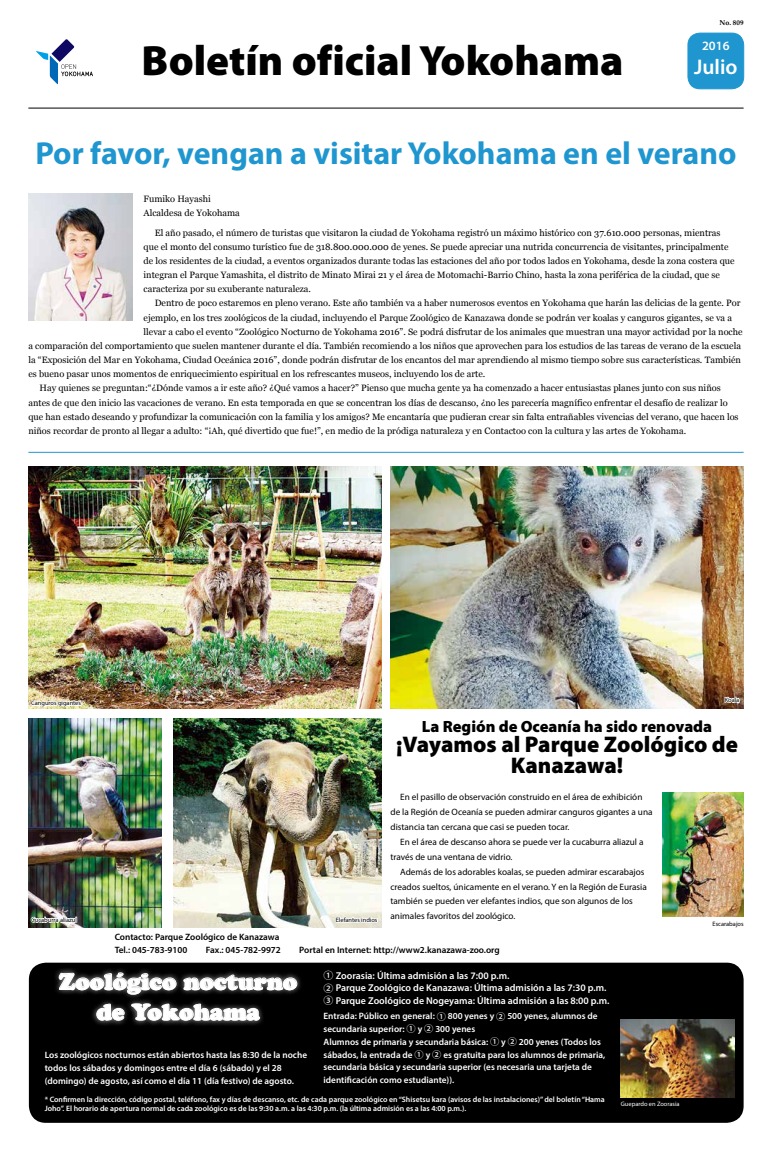
<style>
.page{position:relative;width:772px;height:1151px;background:#fff}
.page>*{position:absolute;margin:0;border:0;box-sizing:border-box;transform-origin:0 0}
.t1{font:900 42.5px "Myriad Pro";color:#000}
.t2{font:700 31.9px "Myriad Pro";color:#1f96cf}
.t3{font:900 22.7px/21.2px "Myriad Pro";color:#000;text-align:center}
.t4{font:22.7px/30.5px "Cooper Black Std";color:#fff;text-align:center}
.t5{font:600 21.3px "Myriad Pro";color:#fff}
.t6{font:900 16.3px "Myriad Pro";color:#000}
.t7{font:600 12.8px "Myriad Pro";color:#fff}
.t8{font:600 9.9px/12.8px "Myriad Pro";color:#fff}
.t9{font:9.2px/14.2px "Georgia";color:#000}
.t10{font:600 9.2px/12.8px "Myriad Pro";color:#fff}
.t11{font:9.2px/14.9px "Myriad Pro";color:#000}
.t12{font:600 9.2px/12.8px "Myriad Pro";color:#000}
.t13{font:600 7.8px/9.2px "Myriad Pro";color:#fff}
.t14{font:700 7.1px "Palatino";color:#000}
.t15{font:6.4px "Myriad Pro";color:#000}
.t16{font:6.4px "Myriad Pro";color:#fff}
.s1{font-family:"Koz Go Pro";font-weight:500}
</style>
<div class="page">
<img style="left:28px;top:194px;width:104px;height:127px">
<hr style="left:28px;top:108px;width:715px;height:1px;background:#000">
<svg style="left:36px;top:39px;width:57px;height:45px"></svg>
<div style="left:687px;top:33px;width:56px;height:56px;background:#1f96cf;border-radius:12px"></div>
<div style="left:687px;top:33px;width:56px;height:56px;border:1px solid #1f96cf;border-radius:12px"></div>
<hr style="left:28px;top:452px;width:715px;height:1px;background:#1f96cf">
<div style="left:29px;top:963px;width:714px;height:160px;background:#000;border-radius:17px"></div>
<img style="left:28px;top:466px;width:353px;height:243px">
<img style="left:390px;top:466px;width:352px;height:243px">
<img style="left:29px;top:718px;width:132px;height:209px">
<img style="left:174px;top:718px;width:207px;height:209px">
<img style="left:662px;top:792px;width:80px;height:124px">
<svg style="left:30px;top:699px;width:52px;height:10px"></svg>
<svg style="left:723px;top:696px;width:17px;height:8px"></svg>
<svg style="left:30px;top:916px;width:47px;height:12px"></svg>
<svg style="left:334px;top:909px;width:44px;height:19px"></svg>
<div style="left:53px;top:967px;width:250px;height:59px;background:#fff;opacity:.75"></div>
<svg style="left:59px;top:972px;width:117px;height:22px"></svg>
<svg style="left:183px;top:974px;width:114px;height:16px"></svg>
<svg style="left:96px;top:1003px;width:29px;height:18px"></svg>
<svg style="left:131px;top:1003px;width:129px;height:18px"></svg>
<img style="left:620px;top:1020px;width:113px;height:77px">
<p class="t14" style="left:719px;top:17px;width:26px">No. 809</p>
<h1 class="t1" style="left:141px;top:33px;width:483px">Boletín oficial Yokohama</h1>
<h3 class="t7" style="left:701px;top:38px;width:29px">2016</h3>
<h3 class="t5" style="left:693px;top:54px;width:45px">Julio</h3>
<h2 class="t2" style="left:35px;top:132px;width:702px">Por favor, vengan a visitar Yokohama en el verano</h2>
<p class="t9" style="left:143px;top:191px;width:98px">Fumiko Hayashi<br>Alcaldesa de Yokohama</p>
<p class="t9" style="left:143px;top:225px;width:592px;text-indent:11px">El año pasado, el número de turistas que visitaron la ciudad de Yokohama registró un máximo histórico con 37.610.000 personas, mientras que el monto del consumo turístico fue de 318.800.000.000 de yenes. Se puede apreciar una nutrida concurrencia de visitantes, principalmente de los residentes de la ciudad, a eventos organizados durante todas las estaciones del año por todos lados en Yokohama, desde la zona costera que integran el Parque Yamashita, el distrito de Minato Mirai 21 y el área de Motomachi-Barrio Chino, hasta la zona periférica de la ciudad, que se caracteriza por su exuberante naturaleza.</p>
<p class="t9" style="left:155px;top:296px;width:587px">Dentro de poco estaremos en pleno verano. Este año también va a haber numerosos eventos en Yokohama que harán las delicias de la gente. Por</p>
<p class="t9" style="left:143px;top:310px;width:589px">ejemplo, en los tres zoológicos de la ciudad, incluyendo el Parque Zoológico de Kanazawa donde se podrán ver koalas y canguros gigantes, se va a</p>
<p class="t9" style="left:143px;top:324px;width:600px">llevar a cabo el evento “Zoológico Nocturno de Yokohama 2016”. Se podrá disfrutar de los animales que muestran una mayor actividad por la noche</p>
<p class="t9" style="left:28px;top:338px;width:713px">a comparación del comportamiento que suelen mantener durante el día. También recomiendo a los niños que aprovechen para los estudios de las tareas de verano de la escuela</p>
<p class="t9" style="left:28px;top:352px;width:713px">la “Exposición del Mar en Yokohama, Ciudad Oceánica 2016”, donde podrán disfrutar de los encantos del mar aprendiendo al mismo tiempo sobre sus características. También</p>
<p class="t9" style="left:28px;top:367px;width:458px">es bueno pasar unos momentos de enriquecimiento espiritual en los refrescantes museos, incluyendo los de arte.</p>
<p class="t9" style="left:39px;top:381px;width:682px">Hay quienes se preguntan:“¿Dónde vamos a ir este año? ¿Qué vamos a hacer?” Pienso que mucha gente ya ha comenzado a hacer entusiastas planes junto con sus niños</p>
<p class="t9" style="left:28px;top:395px;width:700px">antes de que den inicio las vacaciones de verano. En esta temporada en que se concentran los días de descanso, ¿no les parecería magnífico enfrentar el desafío de realizar lo</p>
<p class="t9" style="left:28px;top:409px;width:711px">que han estado deseando y profundizar la comunicación con la familia y los amigos? Me encantaría que pudieran crear sin falta entrañables vivencias del verano, que hacen los</p>
<p class="t9" style="left:28px;top:423px;width:659px">niños recordar de pronto al llegar a adulto: “¡Ah, qué divertido que fue!”, en medio de la pródiga naturaleza y en Contactoo con la cultura y las artes de Yokohama.</p>
<p class="t15" style="left:31px;top:699px;width:51px">Canguros gigantes</p>
<p class="t15" style="left:31px;top:916px;width:47px">Cucaburra aliazul</p>
<p class="t15" style="left:335px;top:916px;width:43px">Elefantes indios</p>
<p class="t15" style="left:724px;top:696px;width:16px">Koala</p>
<h3 class="t6" style="left:421px;top:715px;width:291px">La Región de Oceanía ha sido renovada</h3>
<h3 class="t3" style="left:396px;top:733px;width:343px">¡Vayamos al Parque Zoológico de<br>Kanazawa!</h3>
<p class="t11" style="left:390px;top:790px;width:263px;text-indent:10px">En el pasillo de observación construido en el área de exhibición de la Región de Oceanía se pueden admirar canguros gigantes a una distancia tan cercana que casi se pueden tocar.</p>
<p class="t11" style="left:390px;top:834px;width:254px;text-indent:10px">En el área de descanso ahora se puede ver la cucaburra aliazul a través de una ventana de vidrio.</p>
<p class="t11" style="left:390px;top:864px;width:258px;text-indent:10px">Además de los adorables koalas, se pueden admirar escarabajos creados sueltos, únicamente en el verano. Y en la Región de Eurasia también se pueden ver elefantes indios, que son algunos de los animales favoritos del zoológico.</p>
<p class="t15" style="left:712px;top:920px;width:33px">Escarabajos</p>
<p class="t12" style="left:115px;top:930px;width:386px">Contacto: Parque Zoológico de Kanazawa<br>Tel.: 045-783-9100<span class="s1">　　</span>Fax.: 045-782-9972<span class="s1">　　</span>Portal en Internet: http://www2.kanazawa-zoo.org</p>
<h3 class="t4" style="left:59px;top:966px;width:239px">Zoológico nocturno de Yokohama</h3>
<p class="t10" style="left:45px;top:1048px;width:264px">Los zoológicos nocturnos están abiertos hasta las 8:30 de la noche todos los sábados y domingos entre el día 6 (sábado) y el 28 (domingo) de agosto, así como el día 11 (día festivo) de agosto.</p>
<p class="t8" style="left:323px;top:968px;width:287px"><span class="s1">①</span> Zoorasia: Última admisión a las 7:00 p.m.<br><span class="s1">②</span> Parque Zoológico de Kanazawa: Última admisión a las 7:30 p.m.<br><span class="s1">③</span> Parque Zoológico de Nogeyama: Última admisión a las 8:00 p.m.</p>
<p class="t10" style="left:323px;top:1009px;width:283px">Entrada: Público en general: <span class="s1">①</span> 800 yenes y <span class="s1">②</span> 500 yenes, alumnos de secundaria superior: <span class="s1">①</span> y <span class="s1">②</span> 300 yenes<br>Alumnos de primaria y secundaria básica: <span class="s1">①</span> y <span class="s1">②</span> 200 yenes (Todos los sábados, la entrada de <span class="s1">①</span> y <span class="s1">②</span> es gratuita para los alumnos de primaria, secundaria básica y secundaria superior (es necesaria una tarjeta de identificación como estudiante)).</p>
<p class="t13" style="left:45px;top:1095px;width:561px">* Confirmen la dirección, código postal, teléfono, fax y días de descanso, etc. de cada parque zoológico en “Shisetsu kara (avisos de las instalaciones)” del boletín “Hama<br>Joho”. El horario de apertura normal de cada zoológico es de las 9:30 a.m. a las 4:30 p.m. (la última admisión es a las 4:00 p.m.).</p>
<p class="t16" style="left:620px;top:1099px;width:60px">Guepardo en Zoorasia</p>
</div>
